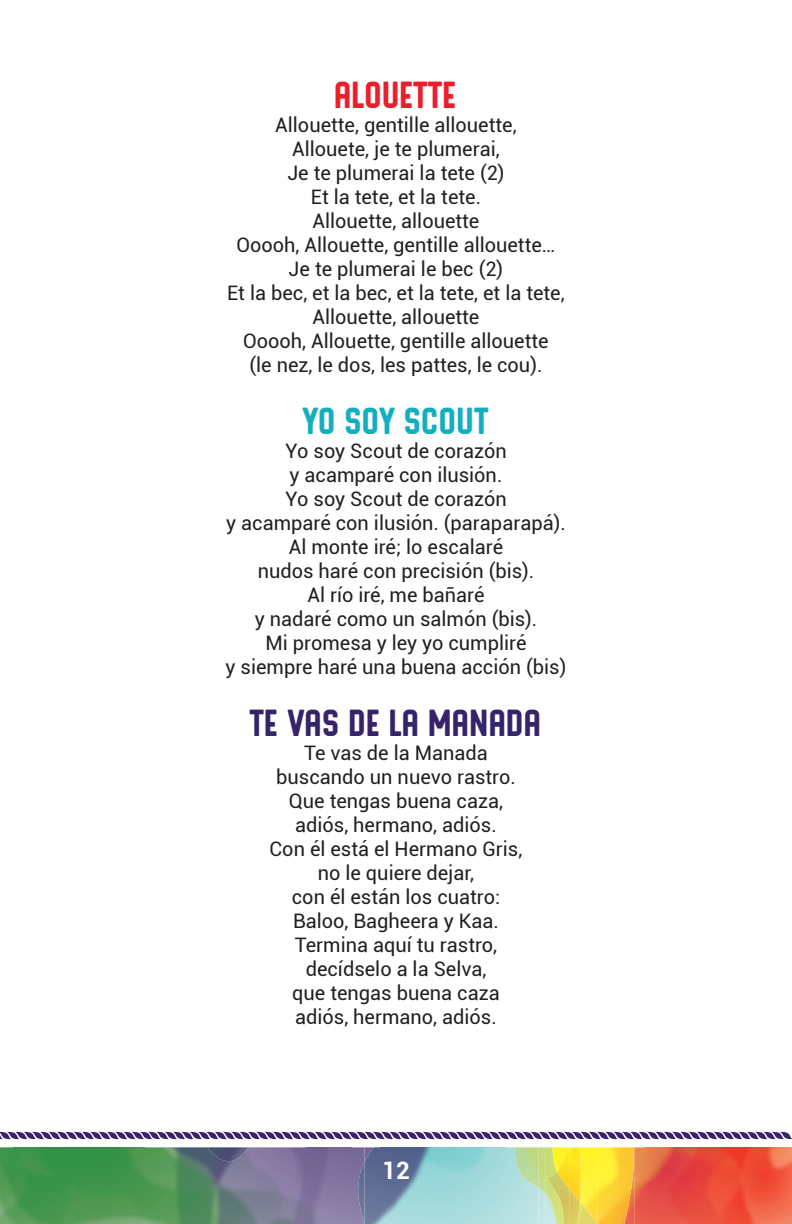
<style>
.page{position:relative;width:792px;height:1224px;background:#fff}
.page>*{position:absolute;margin:0;border:0;box-sizing:border-box;transform-origin:0 0}
.t1{font:36px "Hermano Mayor";color:#36236a}
.t2{font:36px "Hermano Mayor";color:#12afbf}
.t3{font:36px "Hermano Mayor";color:#ec1e2c}
.t4{font:700 24px "Roboto";color:#fbfdfe}
.t5{font:20px "Roboto";color:#231f20}
</style>
<div class="page">
<img style="left:634px;top:1147px;width:157px;height:77px">
<img style="left:646px;top:1147px;width:99px;height:34px">
<img style="left:745px;top:1147px;width:47px;height:65px">
<img style="left:557px;top:1147px;width:12px;height:4px">
<img style="left:581px;top:1147px;width:53px;height:77px">
<img style="left:557px;top:1151px;width:12px;height:20px">
<img style="left:569px;top:1147px;width:12px;height:55px">
<img style="left:0;top:1147px;width:13px;height:77px">
<img style="left:13px;top:1147px;width:352px;height:77px">
<img style="left:546px;top:1147px;width:11px;height:24px">
<img style="left:580px;top:1202px;width:18px;height:22px">
<img style="left:519px;top:1171px;width:50px;height:53px">
<img style="left:569px;top:1189px;width:11px;height:35px">
<img style="left:207px;top:1147px;width:41px;height:14px">
<img style="left:365px;top:1147px;width:154px;height:77px">
<img style="left:538px;top:1194px;width:8px;height:30px">
<img style="left:515px;top:1147px;width:4px;height:24px">
<img style="left:519px;top:1147px;width:19px;height:41px">
<img style="left:538px;top:1147px;width:8px;height:47px">
<img style="left:356px;top:1162px;width:9px;height:62px">
<img style="left:791px;top:1153px;width:1px;height:24px">
<img style="left:791px;top:1177px;width:1px;height:32px">
<svg style="left:791px;top:1209px;width:1px;height:15px"></svg>
<svg style="left:0;top:1132px;width:792px;height:7px;background:#6d5f92"></svg>
<p class="t3" style="left:335px;top:64px;width:124px">ALOUETTE</p>
<p class="t5" style="left:275px;top:111px;width:243px">Allouette, gentille allouette,</p>
<p class="t5" style="left:292px;top:135px;width:209px">Allouete, je te plumerai,</p>
<p class="t5" style="left:287px;top:159px;width:219px">Je te plumerai la tete (2)</p>
<p class="t5" style="left:311px;top:183px;width:172px">Et la tete, et la tete.</p>
<p class="t5" style="left:312px;top:207px;width:168px">Allouette, allouette</p>
<p class="t5" style="left:236px;top:231px;width:320px">Ooooh, Allouette, gentille allouette…</p>
<p class="t5" style="left:289px;top:255px;width:216px">Je te plumerai le bec (2)</p>
<p class="t5" style="left:227px;top:279px;width:339px">Et la bec, et la bec, et la tete, et la tete,</p>
<p class="t5" style="left:312px;top:303px;width:168px">Allouette, allouette</p>
<p class="t5" style="left:243px;top:327px;width:307px">Ooooh, Allouette, gentille allouette</p>
<p class="t5" style="left:250px;top:351px;width:294px">(le nez, le dos, les pattes, le cou).</p>
<p class="t2" style="left:302px;top:390px;width:189px">YO SOY SCOUT</p>
<p class="t5" style="left:285px;top:437px;width:223px">Yo soy Scout de corazón</p>
<p class="t5" style="left:290px;top:461px;width:214px">y acamparé con ilusión.</p>
<p class="t5" style="left:285px;top:485px;width:223px">Yo soy Scout de corazón</p>
<p class="t5" style="left:226px;top:509px;width:341px">y acamparé con ilusión. (paraparapá).</p>
<p class="t5" style="left:289px;top:533px;width:216px">Al monte iré; lo escalaré</p>
<p class="t5" style="left:258px;top:557px;width:278px">nudos haré con precisión (bis).</p>
<p class="t5" style="left:307px;top:581px;width:179px">Al río iré, me bañaré</p>
<p class="t5" style="left:255px;top:605px;width:284px">y nadaré como un salmón (bis).</p>
<p class="t5" style="left:265px;top:629px;width:263px">Mi promesa y ley yo cumpliré</p>
<p class="t5" style="left:226px;top:653px;width:342px">y siempre haré una buena acción (bis)</p>
<p class="t1" style="left:250px;top:692px;width:294px">TE VAS DE LA MANADA</p>
<p class="t5" style="left:304px;top:739px;width:185px">Te vas de la Manada</p>
<p class="t5" style="left:276px;top:763px;width:241px">buscando un nuevo rastro.</p>
<p class="t5" style="left:289px;top:787px;width:216px">Que tengas buena caza,</p>
<p class="t5" style="left:295px;top:811px;width:203px">adiós, hermano, adiós.</p>
<p class="t5" style="left:270px;top:835px;width:254px">Con él está el Hermano Gris,</p>
<p class="t5" style="left:318px;top:859px;width:158px">no le quiere dejar,</p>
<p class="t5" style="left:292px;top:883px;width:210px">con él están los cuatro:</p>
<p class="t5" style="left:293px;top:907px;width:207px">Baloo, Bagheera y Kaa.</p>
<p class="t5" style="left:295px;top:931px;width:204px">Termina aquí tu rastro,</p>
<p class="t5" style="left:306px;top:955px;width:182px">decídselo a la Selva,</p>
<p class="t5" style="left:292px;top:979px;width:209px">que tengas buena caza</p>
<p class="t5" style="left:295px;top:1003px;width:203px">adiós, hermano, adiós.</p>
<p class="t4" style="left:382px;top:1154px;width:29px">12</p>
</div>
